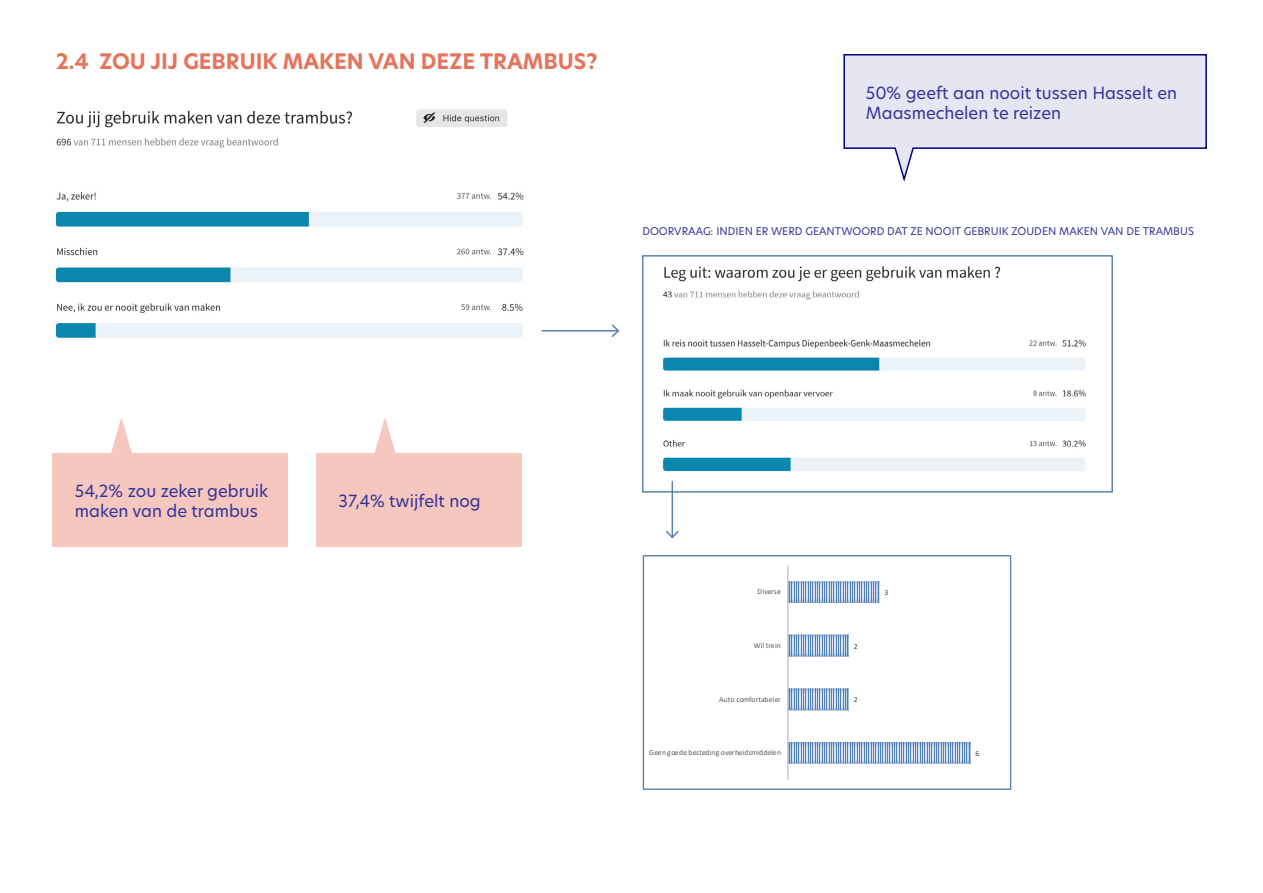
<style>
.page{position:relative;width:1263px;height:893px;background:#fff}
.page>*{position:absolute;margin:0;border:0;box-sizing:border-box;transform-origin:0 0}
.t1{font:700 21px "Hero New";color:#e5745d}
.t2{font:16.5px/19.8px "Hero New";color:#343399}
.t3{font:10.5px "Hero New";color:#343399}
.t4{font:7.65px "Calibri";letter-spacing:.03em;color:#595959}
.t5{font:7.65px "Calibri";color:#595959}
.t6{font:7.65px "Calibri";color:#404040}
</style>
<div class="page">
<div style="left:52px;top:453px;width:236px;height:93px;background:#f5c7be"></div>
<svg style="left:111px;top:417px;width:21px;height:36px"></svg>
<div style="left:316px;top:453px;width:206px;height:93px;background:#f5c7be"></div>
<svg style="left:374px;top:417px;width:22px;height:36px"></svg>
<img style="left:55px;top:109px;width:487px;height:229px">
<img style="left:663px;top:266px;width:423px;height:224px">
<div style="left:642px;top:255px;width:471px;height:238px;border:2px solid #5983ab"></div>
<svg style="left:843px;top:54px;width:364px;height:128px"></svg>
<hr style="left:671px;top:482px;width:2px;height:55px;background:#5983ab">
<svg style="left:666px;top:529px;width:13px;height:10px"></svg>
<img style="left:788px;top:582px;width:183px;height:181px">
<hr style="left:787px;top:566px;width:1px;height:214px;background:#bfbfbf">
<div style="left:643px;top:555px;width:368px;height:235px;border:1px solid #5983ab"></div>
<hr style="left:542px;top:330px;width:76px;height:2px;background:#5983ab">
<svg style="left:610px;top:324px;width:9px;height:13px"></svg>
<p class="t1" style="left:56px;top:47px;width:543px">2.4 ZOU JIJ GEBRUIK MAKEN VAN DEZE TRAMBUS?</p>
<p class="t2" style="left:866px;top:82px;width:313px">50% geeft aan nooit tussen Hasselt en<br>Maasmechelen te reizen</p>
<p class="t3" style="left:642px;top:224px;width:553px">DOORVRAAG: INDIEN ER WERD GEANTWOORD DAT ZE NOOIT GEBRUIK ZOUDEN MAKEN VAN DE TRAMBUS</p>
<p class="t2" style="left:75px;top:480px;width:195px">54,2% zou zeker gebruik maken van de trambus</p>
<p class="t2" style="left:339px;top:490px;width:144px">37,4% twijfelt nog</p>
<p class="t5" style="left:758px;top:586px;width:25px">Diverse</p>
<p class="t6" style="left:884px;top:587px;width:5px">3</p>
<p class="t5" style="left:754px;top:640px;width:28px">Wil trein</p>
<p class="t6" style="left:854px;top:641px;width:5px">2</p>
<p class="t5" style="left:719px;top:694px;width:63px">Auto comfortabeler</p>
<p class="t6" style="left:854px;top:694px;width:5px">2</p>
<p class="t4" style="left:649px;top:747px;width:133px">Geen goede besteding overheidsmiddelen</p>
<p class="t6" style="left:976px;top:748px;width:5px">6</p>
</div>
